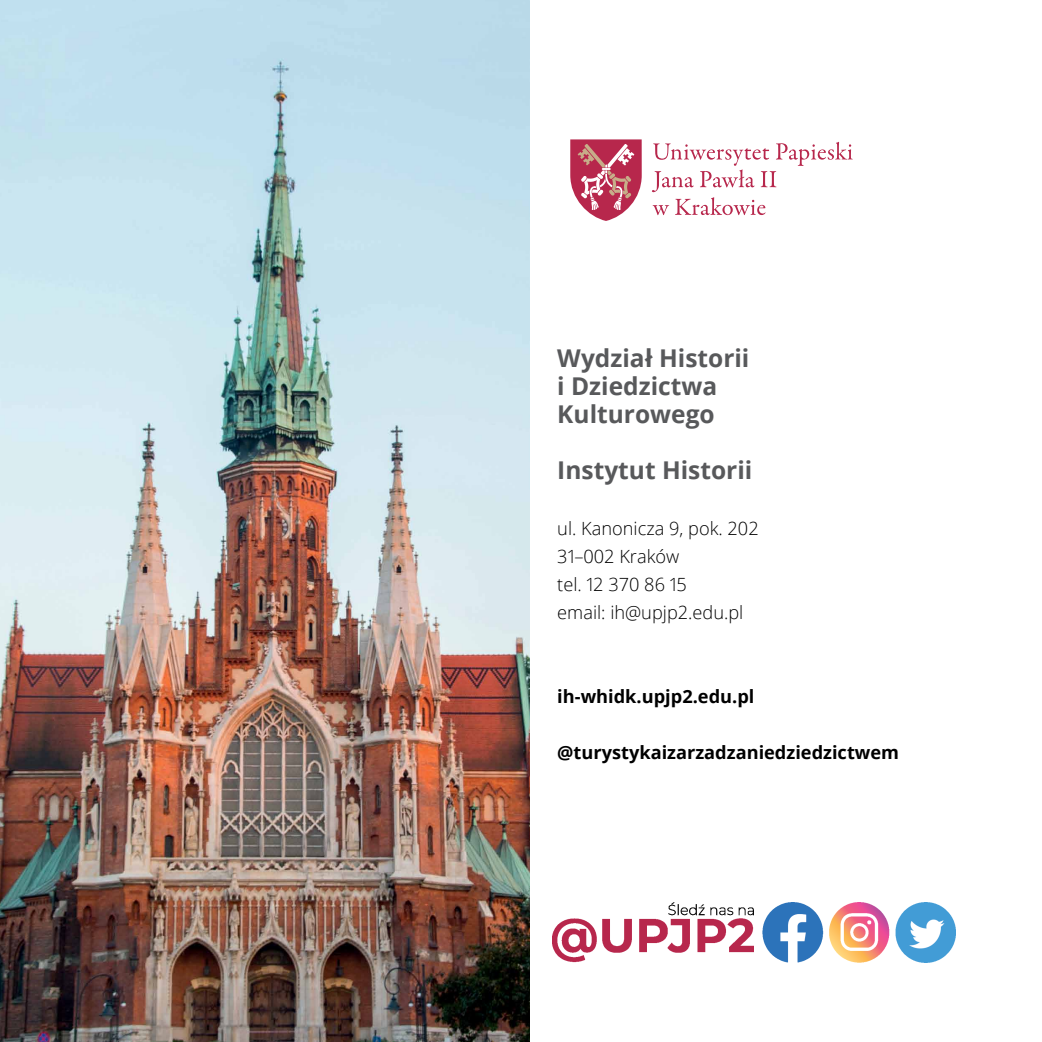
<style>
.page{position:relative;width:1042px;height:1042px;background:#fff}
.page>*{position:absolute;margin:0;border:0;box-sizing:border-box;transform-origin:0 0}
.t1{font:700 24.5px/28px "Open Sans";color:#58595b}
.t2{font:300 18.2px/28px "Open Sans";color:#000}
.t3{font:700 18.2px "Open Sans";color:#000}
</style>
<div class="page">
<img style="left:0;top:0;width:529px;height:1042px">
<svg style="left:570px;top:139px;width:72px;height:82px"></svg>
<svg style="left:652px;top:142px;width:200px;height:73px"></svg>
<img style="left:552px;top:902px;width:403px;height:60px">
<h1 class="t1" style="left:557px;top:344px;width:194px">Wydział Historii i Dziedzictwa<br>Kulturowego</h1>
<h1 class="t1" style="left:557px;top:456px;width:196px">Instytut Historii</h1>
<p class="t2" style="left:557px;top:514px;width:203px">ul. Kanonicza 9, pok. 202<br>31–002 Kraków<br>tel. 12 370 86 15<br>email: ih@upjp2.edu.pl</p>
<p class="t3" style="left:557px;top:684px;width:199px">ih-whidk.upjp2.edu.pl</p>
<p class="t3" style="left:557px;top:740px;width:343px">@turystykaizarzadzaniedziedzictwem</p>
</div>
